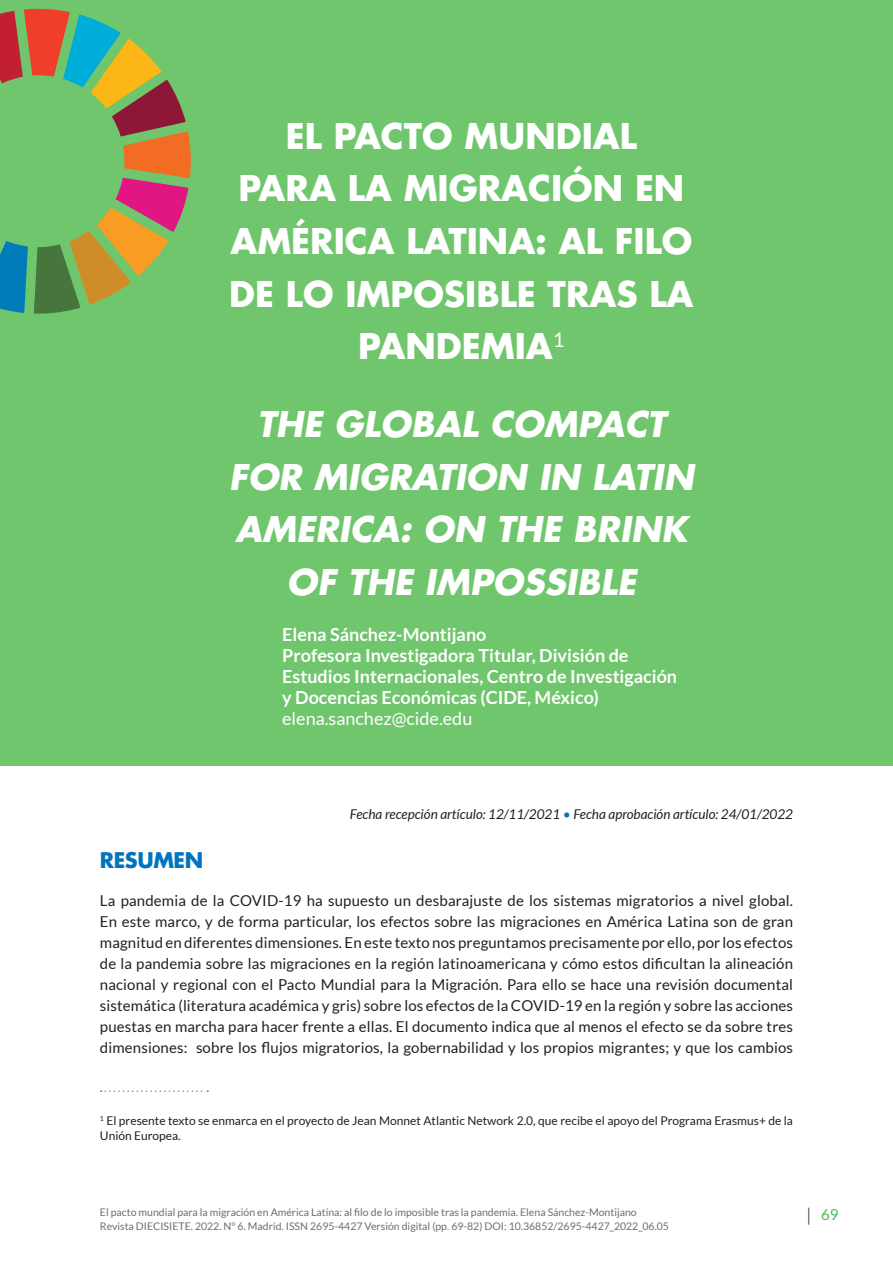
<style>
.page{position:relative;width:893px;height:1263px;background:#fff}
.page>*{position:absolute;margin:0;border:0;box-sizing:border-box;transform-origin:0 0}
.t1{font:700 34.5px/52.5px "Futura Std";color:#fff;text-align:center}
.t2{font:italic 700 34.5px/52.5px "Futura Std";color:#fff;text-align:center}
.t3{font:700 21px "Futura Std";letter-spacing:-.02em;color:#0074be}
.t4{font:700 18px/21px "Lato";color:#fff}
.t5{font:18px "Lato";color:#fff}
.t6{font:15px/21px "Lato";letter-spacing:.01em;color:#231f20;text-align:justify}
.t7{font:15px "Lato";color:#4cb848}
.t8{font:italic 13.5px "Lato";color:#231f20}
.t9{font:12px/14.4px "Lato";color:#231f20}
.t10{font:10.5px "Lato";color:#6c6d70}
.s1{color:#0074be}
</style>
<div class="page">
<svg style="left:808px;top:1208px;width:1px;height:17px"></svg>
<div style="left:0;top:0;width:893px;height:765px;background:#6fc66c"></div>
<svg style="left:0;top:9px;width:191px;height:305px"></svg>
<svg style="left:101px;top:1090px;width:107px;height:2px"></svg>
<h1 class="t1" style="left:229px;top:109px;width:466px">EL PACTO MUNDIAL<br>PARA LA MIGRACIÓN EN<br>AMÉRICA LATINA: AL FILO<br>DE LO IMPOSIBLE TRAS LA<br>PANDEMIA<sup>1</sup></h1>
<h1 class="t2" style="left:229px;top:398px;width:466px">THE GLOBAL COMPACT<br>FOR MIGRATION IN LATIN<br>AMERICA: ON THE BRINK<br>OF THE IMPOSSIBLE</h1>
<p class="t4" style="left:282px;top:624px;width:396px">Elena Sánchez-Montijano<br>Profesora Investigadora Titular, División de Estudios Internacionales, Centro de Investigación y Docencias Económicas (CIDE, México)</p>
<p class="t5" style="left:282px;top:708px;width:192px">elena.sanchez@cide.edu</p>
<p class="t8" style="left:350px;top:807px;width:445px">Fecha recepción artículo: 12/11/2021 <span class="s1">•</span> Fecha aprobación artículo: 24/01/2022</p>
<h2 class="t3" style="left:100px;top:846px;width:105px">RESUMEN</h2>
<p class="t6" style="left:100px;top:890px;width:695px">La pandemia de la COVID-19 ha supuesto un desbarajuste de los sistemas migratorios a nivel global.<br>En este marco, y de forma particular, los efectos sobre las migraciones en América Latina son de gran magnitud en diferentes dimensiones. En este texto nos preguntamos precisamente por ello, por los efectos de la pandemia sobre las migraciones en la región latinoamericana y cómo estos dificultan la alineación nacional y regional con el Pacto Mundial para la Migración. Para ello se hace una revisión documental sistemática (literatura académica y gris) sobre los efectos de la COVID-19 en la región y sobre las acciones puestas en marcha para hacer frente a ellas. El documento indica que al menos el efecto se da sobre tres dimensiones:<sup>1</sup> sobre los flujos migratorios, la gobernabilidad y los propios migrantes; y que los cambios</p>
<p class="t9" style="left:100px;top:1114px;width:695px"><sup>1</sup> El presente texto se enmarca en el proyecto de Jean Monnet Atlantic Network 2.0, que recibe el apoyo del Programa Erasmus+ de la<br>Unión Europea.</p>
<p class="t10" style="left:100px;top:1206px;width:538px">El pacto mundial para la migración en América Latina: al filo de lo imposible tras la pandemia. Elena Sánchez-Montijano</p>
<p class="t7" style="left:821px;top:1206px;width:19px">69</p>
<p class="t10" style="left:100px;top:1220px;width:571px">Revista DIECISIETE. 2022. Nº 6. Madrid. ISSN 2695-4427 Versión digital (pp. 69-82) DOI: 10.36852/2695-4427_2022_06.05</p>
</div>
